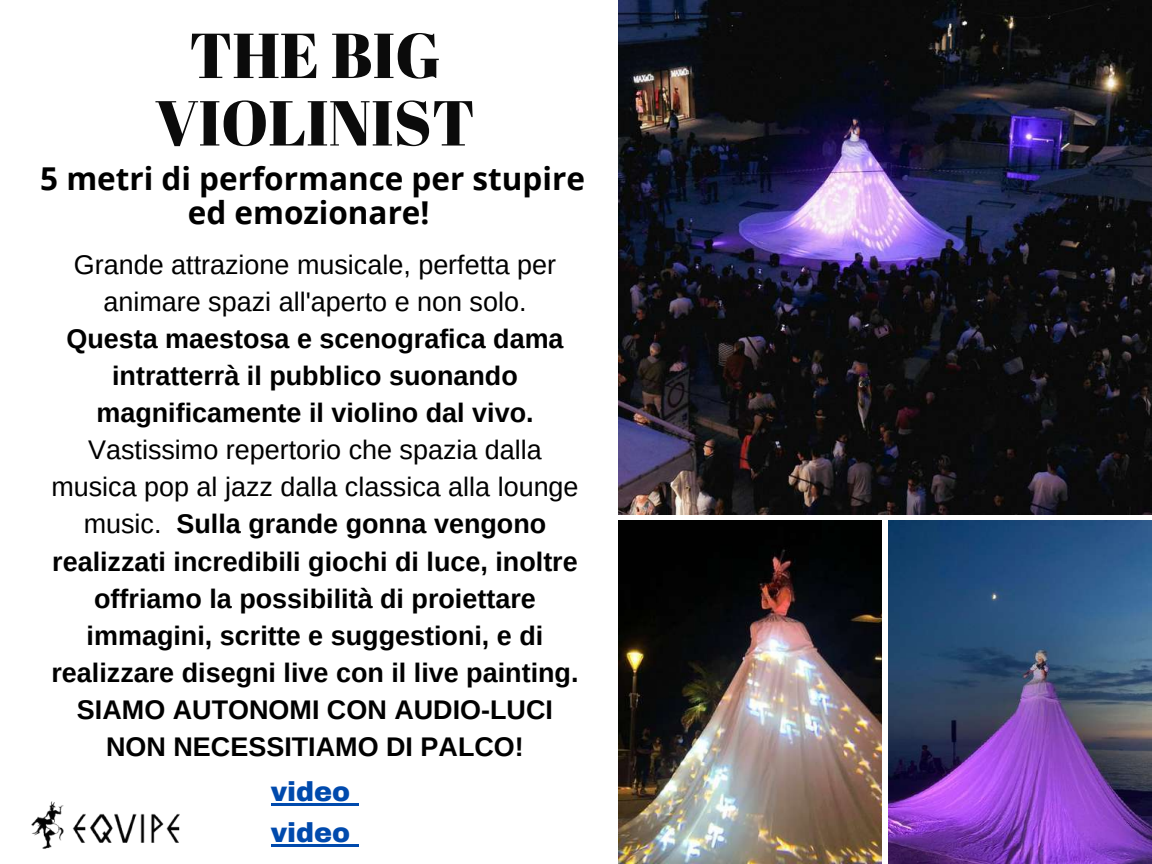
<style>
.page{position:relative;width:1152px;height:864px;background:#fff}
.page>*{position:absolute;margin:0;border:0;box-sizing:border-box;transform-origin:0 0}
.t1{font:63.45px/67.5px "Abril Fatface";color:#0b0b0b;text-align:center}
.t2{font:700 31.5px/34.8px "Open Sans";color:#000;text-align:center}
.t3{font:700 27px/37.2px "Arimo";color:#000;text-align:center}
.t4{font:27px/37.2px "Arimo";color:#000;text-align:center}
.t5{font:900 27px "Archivo";color:#004aad}
.s1{font-weight:400}
</style>
<div class="page">
<img style="left:618px;top:0;width:534px;height:514px">
<img style="left:618px;top:521px;width:264px;height:343px">
<img style="left:888px;top:521px;width:264px;height:343px">
<img style="left:31px;top:801px;width:149px;height:48px">
<hr style="left:271px;top:844px;width:79px;height:2px;background:#004aad">
<svg style="left:350px;top:844px;width:9px;height:2px"></svg>
<hr style="left:271px;top:803px;width:79px;height:2px;background:#004aad">
<svg style="left:350px;top:803px;width:9px;height:2px"></svg>
<h1 class="t1" style="left:155px;top:20px;width:321px">THE BIG<br>VIOLINIST</h1>
<p class="t2" style="left:40px;top:160px;width:546px">5 metri di performance per stupire ed emozionare!</p>
<p class="t4" style="left:74px;top:246px;width:484px">Grande attrazione musicale, perfetta per animare spazi all'aperto e non solo.</p>
<p class="t3" style="left:66px;top:320px;width:499px">Questa maestosa e scenografica dama intratterrà il pubblico suonando magnificamente il violino dal vivo.</p>
<p class="t3" style="left:51px;top:431px;width:529px"><span class="s1">Vastissimo repertorio che spazia dalla musica pop al jazz dalla classica alla lounge music.</span> Sulla grande gonna vengono realizzati incredibili giochi di luce, inoltre offriamo la possibilità di proiettare immagini, scritte e suggestioni, e di realizzare disegni live con il live painting.<br>SIAMO AUTONOMI CON AUDIO-LUCI NON NECESSITIAMO DI PALCO!</p>
<p class="t5" style="left:271px;top:777px;width:81px">video</p>
<p class="t5" style="left:271px;top:818px;width:81px">video</p>
</div>
